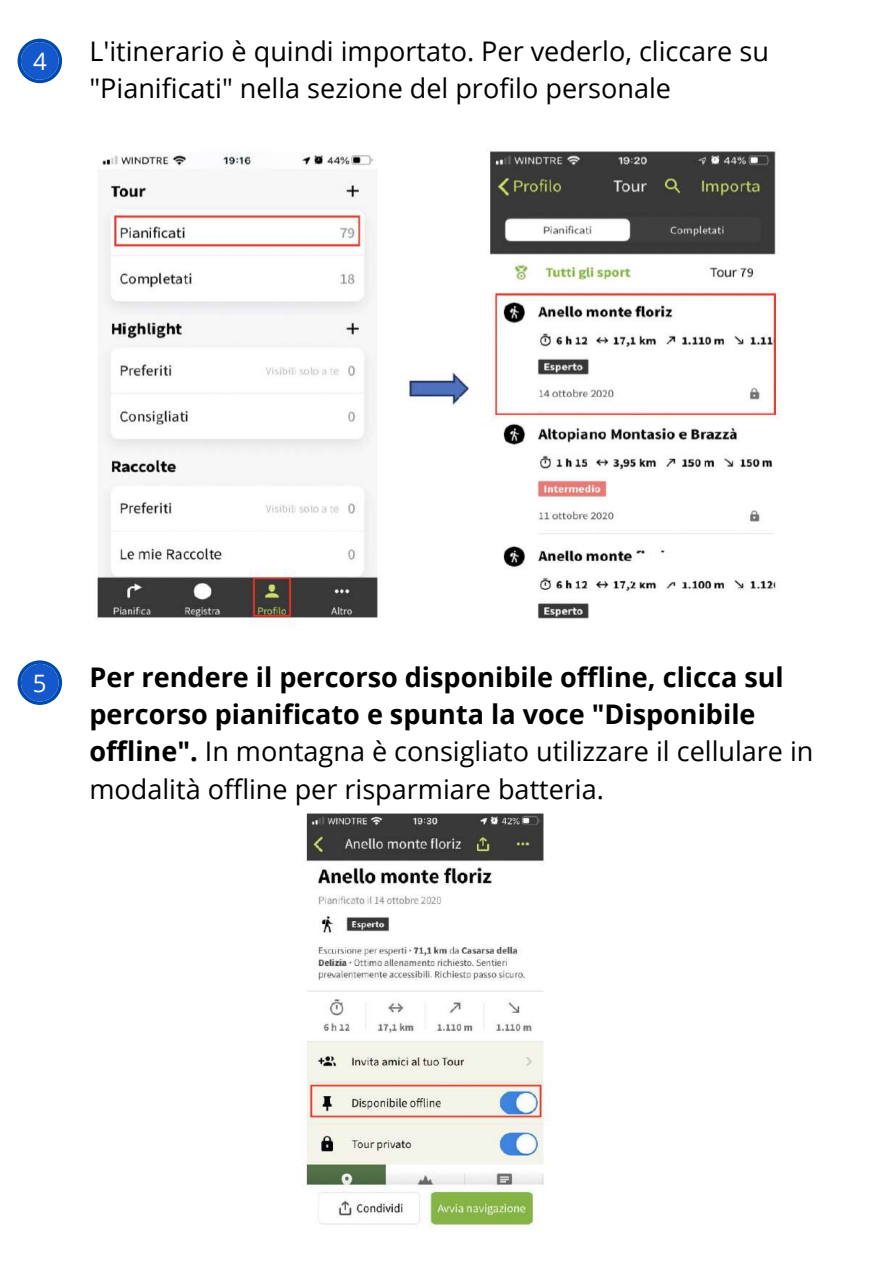
<style>
.page{position:relative;width:894px;height:1264px;background:#fff}
.page>*{position:absolute;margin:0;border:0;box-sizing:border-box;transform-origin:0 0}
.t1{font:700 27px/37.2px "Open Sans";color:#000}
.t2{font:27px/37.2px "Open Sans";color:#000}
.t3{font:24px "Open Sans";color:#fff}
.s1{font-weight:400}
</style>
<div class="page">
<svg style="left:18px;top:39px;width:44px;height:44px"></svg>
<div style="left:21px;top:42px;width:38px;height:38px;background:#1558cb;border-radius:50%"></div>
<img style="left:96px;top:151px;width:685px;height:474px">
<svg style="left:18px;top:660px;width:44px;height:45px"></svg>
<div style="left:21px;top:664px;width:38px;height:37px;background:#1558cb;border-radius:50%"></div>
<img style="left:303px;top:813px;width:245px;height:414px">
<p class="t3" style="left:33px;top:45px;width:15px">4</p>
<p class="t2" style="left:89px;top:32px;width:680px">L'itinerario è quindi importato. Per vederlo, cliccare su "Pianificati" nella sezione del profilo personale</p>
<p class="t3" style="left:33px;top:666px;width:15px">5</p>
<p class="t1" style="left:89px;top:658px;width:725px">Per rendere il percorso disponibile offline, clicca sul percorso pianificato e spunta la voce "Disponibile offline". <span class="s1">In montagna è consigliato utilizzare il cellulare in modalità offline per risparmiare batteria.</span></p>
</div>
